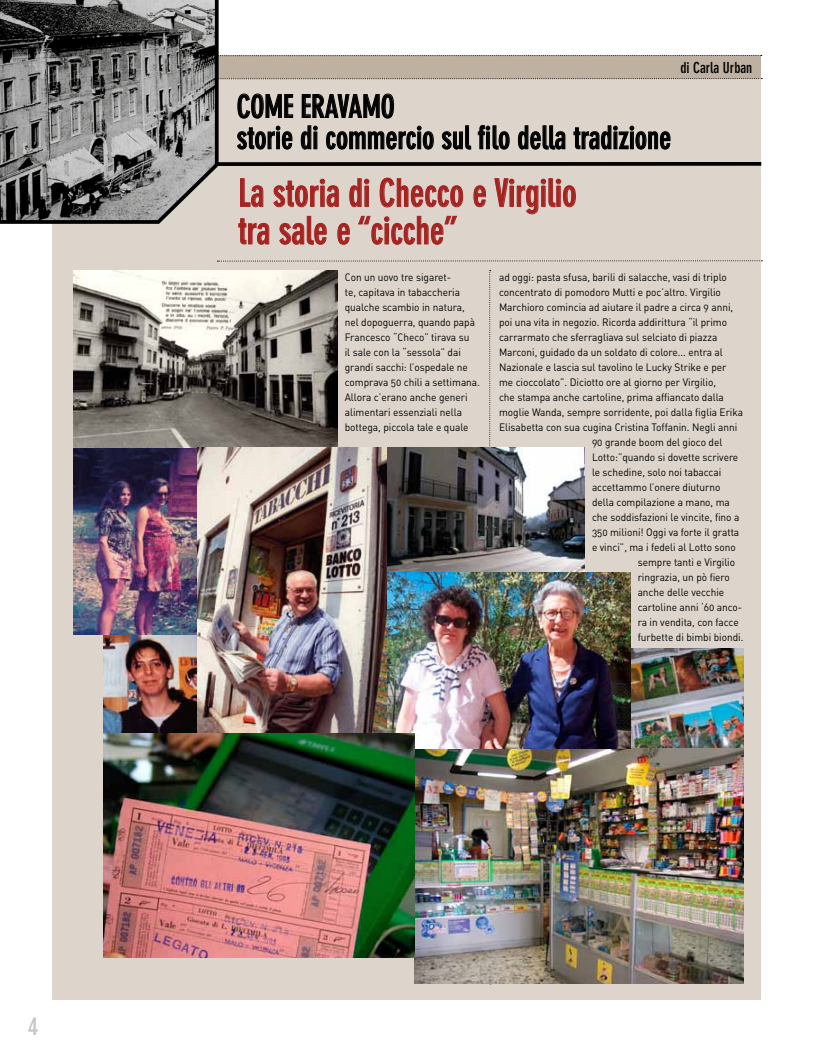
<style>
.page{position:relative;width:815px;height:1053px;background:#fff}
.page>*{position:absolute;margin:0;border:0;box-sizing:border-box;transform-origin:0 0}
.t1{font:700 condensed 37.5px/37.5px "DIN Neuzeit Grotesk";color:#a42422;scale:.95 1}
.t2{font:700 condensed 31.25px/31.2px "DIN Neuzeit Grotesk";color:#000;scale:.95 1}
.t3{font:700 condensed 25px "DIN Neuzeit Grotesk";color:#c6c6c6}
.t4{font:700 condensed 15px "DIN Neuzeit Grotesk";color:#000}
.t5{font:10.62px/15px "DIN Regular Alternate";color:#000;scale:.95 1}
</style>
<div class="page">
<div style="left:53px;top:55px;width:708px;height:944px;background:#ddd5cb"></div>
<div style="left:53px;top:55px;width:708px;height:24px;background:#bfb1a1"></div>
<svg style="left:221px;top:162px;width:540px;height:4px;background:#0d0c0c"></svg>
<svg style="left:222px;top:55px;width:540px;height:1px"></svg>
<svg style="left:221px;top:78px;width:541px;height:1px"></svg>
<svg style="left:217px;top:260px;width:545px;height:1px"></svg>
<svg style="left:0;top:0;width:221px;height:226px;background:#757574"></svg>
<svg style="left:240px;top:178px;width:23px;height:29px"></svg>
<svg style="left:273px;top:179px;width:66px;height:28px"></svg>
<svg style="left:349px;top:178px;width:21px;height:29px"></svg>
<svg style="left:380px;top:178px;width:83px;height:29px"></svg>
<svg style="left:473px;top:185px;width:13px;height:22px"></svg>
<svg style="left:494px;top:178px;width:82px;height:36px"></svg>
<svg style="left:238px;top:218px;width:31px;height:27px"></svg>
<svg style="left:279px;top:216px;width:48px;height:29px"></svg>
<svg style="left:337px;top:223px;width:13px;height:22px"></svg>
<svg style="left:358px;top:216px;width:99px;height:29px"></svg>
<svg style="left:237px;top:93px;width:56px;height:26px"></svg>
<svg style="left:302px;top:93px;width:92px;height:26px"></svg>
<svg style="left:237px;top:126px;width:56px;height:24px"></svg>
<svg style="left:301px;top:125px;width:16px;height:25px"></svg>
<svg style="left:326px;top:126px;width:108px;height:24px"></svg>
<svg style="left:442px;top:125px;width:29px;height:25px"></svg>
<svg style="left:478px;top:125px;width:32px;height:25px"></svg>
<svg style="left:518px;top:125px;width:48px;height:25px"></svg>
<svg style="left:573px;top:125px;width:98px;height:25px"></svg>
<svg style="left:489px;top:270px;width:2px;height:714px"></svg>
<img style="left:103px;top:634px;width:94px;height:99px">
<img style="left:74px;top:447px;width:123px;height:187px">
<img style="left:74px;top:270px;width:264px;height:177px">
<img style="left:631px;top:648px;width:113px;height:100px">
<img style="left:386px;top:447px;width:199px;height:125px">
<img style="left:415px;top:748px;width:329px;height:235px">
<img style="left:386px;top:572px;width:245px;height:176px">
<img style="left:197px;top:447px;width:189px;height:286px">
<img style="left:103px;top:733px;width:312px;height:224px">
<h3 class="t3" style="left:28px;top:1011px;width:12px">4</h3>
<h2 class="t2" style="left:237px;top:91px;width:459px">come eravamo<br>storie di commercio sul filo della tradizione</h2>
<h3 class="t4" style="left:680px;top:59px;width:74px">di Carla Urban</h3>
<h1 class="t1" style="left:238px;top:175px;width:358px">La storia di Checco e Virgilio tra sale e “cicche”</h1>
<p class="t5" style="left:345px;top:269px;width:144px">Con un uovo tre sigaret-<br>te, capitava in tabaccheria qualche scambio in natura, nel dopoguerra, quando papà<br>Francesco “Checo” tirava su<br>il sale con la “sessola” dai grandi sacchi: l’ospedale ne comprava 50 chili a settimana.<br>Allora c’erano anche generi alimentari essenziali nella bottega, piccola tale e quale</p>
<p class="t5" style="left:499px;top:269px;width:241px">ad oggi: pasta sfusa, barili di salacche, vasi di triplo</p>
<p class="t5" style="left:499px;top:284px;width:235px">concentrato di pomodoro Mutti e poc’altro. Virgilio</p>
<p class="t5" style="left:499px;top:299px;width:248px">Marchioro comincia ad aiutare il padre a circa 9 anni,</p>
<p class="t5" style="left:499px;top:314px;width:242px">poi una vita in negozio. Ricorda addirittura “il primo</p>
<p class="t5" style="left:499px;top:329px;width:231px">carrarmato che sferragliava sul selciato di piazza</p>
<p class="t5" style="left:499px;top:344px;width:237px">Marconi, guidado da un soldato di colore... entra al</p>
<p class="t5" style="left:499px;top:359px;width:241px">Nazionale e lascia sul tavolino le Lucky Strike e per</p>
<p class="t5" style="left:499px;top:374px;width:230px">me cioccolato”. Diciotto ore al giorno per Virgilio,</p>
<p class="t5" style="left:499px;top:389px;width:238px">che stampa anche cartoline, prima affiancato dalla</p>
<p class="t5" style="left:499px;top:404px;width:258px">moglie Wanda, sempre sorridente, poi dalla figlia Erika</p>
<p class="t5" style="left:499px;top:419px;width:252px">Elisabetta con sua cugina Cristina Toffanin. Negli anni</p>
<p class="t5" style="left:592px;top:434px;width:139px">90 grande boom del gioco del</p>
<p class="t5" style="left:592px;top:449px;width:155px">Lotto:”quando si dovette scrivere</p>
<p class="t5" style="left:592px;top:464px;width:138px">le schedine, solo noi tabaccai</p>
<p class="t5" style="left:592px;top:479px;width:137px">accettammo l’onere diuturno</p>
<p class="t5" style="left:592px;top:494px;width:147px">della compilazione a mano, ma</p>
<p class="t5" style="left:592px;top:509px;width:157px">che soddisfazioni le vincite, fino a</p>
<p class="t5" style="left:592px;top:524px;width:156px">350 milioni! Oggi va forte il gratta</p>
<p class="t5" style="left:592px;top:539px;width:153px">e vinci”, ma i fedeli al Lotto sono</p>
<p class="t5" style="left:638px;top:554px;width:104px">sempre tanti e Virgilio</p>
<p class="t5" style="left:638px;top:569px;width:99px">ringrazia, un pò fiero</p>
<p class="t5" style="left:638px;top:584px;width:93px">anche delle vecchie</p>
<p class="t5" style="left:638px;top:599px;width:112px">cartoline anni ‘60 anco-</p>
<p class="t5" style="left:638px;top:614px;width:108px">ra in vendita, con facce</p>
<p class="t5" style="left:638px;top:629px;width:113px">furbette di bimbi biondi.</p>
</div>
